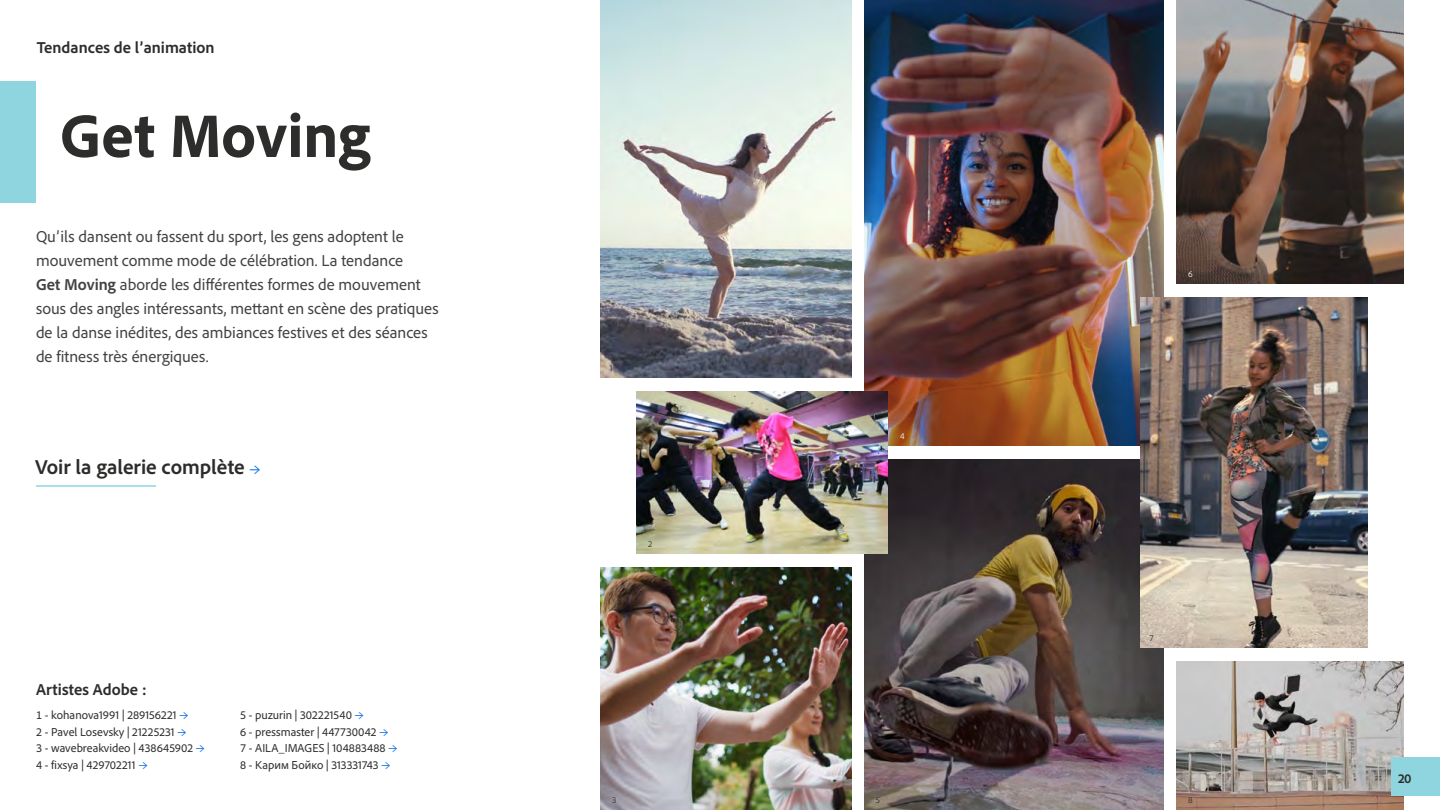
<style>
.page{position:relative;width:1440px;height:810px;background:#fff}
.page>*{position:absolute;margin:0;border:0;box-sizing:border-box;transform-origin:0 0}
.t1{font:800 63px "Adobe Clean";color:#2d2d2c}
.t2{font:700 21px "Adobe Clean";color:#2d2d2c}
.t3{font:16.5px/24px "Adobe Clean";color:#424241}
.t4{font:700 16.5px "Adobe Clean";color:#2d2d2c}
.t5{font:700 13.5px "Adobe Clean";color:#2d2d2c}
.t6{font:12px "Adobe Clean";letter-spacing:.005em;color:#2d2d2c}
.t7{font:300 9px "Adobe Clean";color:#2d2d2c}
.t8{font:300 9px "Adobe Clean";color:#fff}
.s1{font-weight:700}
.s2{font-weight:500;font-size:16.5px;color:#1473e6}
.s3{font-weight:500;font-size:13.5px;color:#1473e6}
</style>
<div class="page">
<div style="left:0;top:81px;width:36px;height:121px;background:#8ed5e0"></div>
<img style="left:1176px;top:662px;width:228px;height:148px">
<img style="left:600px;top:0;width:252px;height:378px">
<img style="left:600px;top:567px;width:252px;height:243px">
<img style="left:864px;top:459px;width:300px;height:351px">
<img style="left:864px;top:0;width:300px;height:445px">
<img style="left:636px;top:392px;width:252px;height:161px">
<img style="left:1176px;top:0;width:228px;height:283px">
<img style="left:1140px;top:297px;width:228px;height:351px">
<hr style="left:36px;top:485px;width:120px;height:2px;background:#8ed5e0">
<div style="left:1391px;top:758px;width:49px;height:38px;background:#8ed5e0"></div>
<p class="t4" style="left:37px;top:36px;width:179px">Tendances de l’animation</p>
<p class="t1" style="left:60px;top:95px;width:312px">Get Moving</p>
<p class="t3" style="left:36px;top:223px;width:404px">Qu’ils dansent ou fassent du sport, les gens adoptent le mouvement comme mode de célébration. La tendance<br><span class="s1">Get Moving</span> aborde les différentes formes de mouvement sous des angles intéressants, mettant en scène des pratiques de la danse inédites, des ambiances festives et des séances de fitness très énergiques.</p>
<p class="t2" style="left:35px;top:453px;width:227px">Voir la galerie complète <span class="s2">→</span></p>
<p class="t4" style="left:36px;top:678px;width:112px">Artistes Adobe :</p>
<p class="t6" style="left:36px;top:708px;width:154px">1 - kohanova1991 | 289156221 <span class="s3">→</span></p>
<p class="t6" style="left:36px;top:724px;width:152px">2 - Pavel Losevsky | 21225231 <span class="s3">→</span></p>
<p class="t6" style="left:36px;top:741px;width:170px">3 - wavebreakvideo | 438645902 <span class="s3">→</span></p>
<p class="t6" style="left:36px;top:757px;width:113px">4 - fixsya | 429702211 <span class="s3">→</span></p>
<p class="t6" style="left:240px;top:708px;width:125px">5 - puzurin | 302221540 <span class="s3">→</span></p>
<p class="t6" style="left:240px;top:724px;width:150px">6 - pressmaster | 447730042 <span class="s3">→</span></p>
<p class="t6" style="left:240px;top:741px;width:159px">7 - AILA_IMAGES | 104883488 <span class="s3">→</span></p>
<p class="t6" style="left:240px;top:757px;width:152px">8 - Карим Бойко | 313331743 <span class="s3">→</span></p>
<p class="t7" style="left:610px;top:362px;width:4px">1</p>
<p class="t7" style="left:648px;top:538px;width:6px">2</p>
<p class="t7" style="left:612px;top:794px;width:6px">3</p>
<p class="t8" style="left:900px;top:430px;width:6px">4</p>
<p class="t7" style="left:876px;top:794px;width:6px">5</p>
<p class="t8" style="left:1188px;top:268px;width:6px">6</p>
<p class="t7" style="left:1150px;top:632px;width:5px">7</p>
<p class="t7" style="left:1188px;top:794px;width:6px">8</p>
<p class="t5" style="left:1398px;top:770px;width:15px">20</p>
</div>
